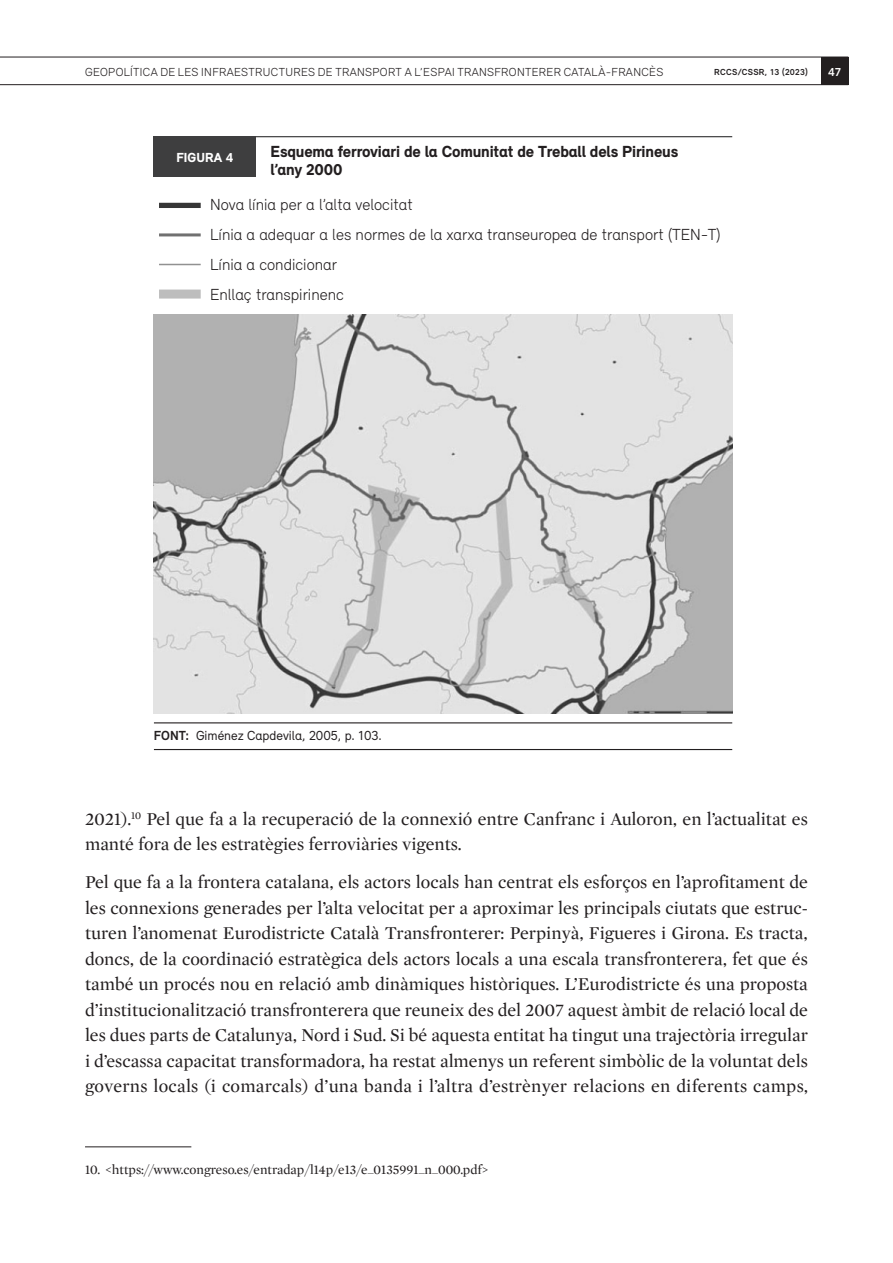
<style>
.page{position:relative;width:893px;height:1263px;background:#fff}
.page>*{position:absolute;margin:0;border:0;box-sizing:border-box;transform-origin:0 0}
.Cos_text{font:18.3px/25.5px "Mercury Display";color:#231f20}
.Taula{font:300 16.5px "Relevant";color:#231f20}
.Títol_figura_taula{font:900 16.5px/18px "Relevant";letter-spacing:-.01em;color:#231f20}
.Nota_al_peu{font:13.5px "Mercury Display";color:#231f20}
.Font_taula{font:13.5px "Relevant";color:#231f20}
.t1{font:900 13.5px "Relevant";color:#fff}
.t2{font:300 12px "Relevant";letter-spacing:.03em;color:#231f20}
.t3{font:700 12px "Relevant";color:#fff}
.t4{font:700 9px "Relevant";letter-spacing:.03em;color:#231f20}
.s1{font-weight:700}
</style>
<div class="page">
<div style="left:821px;top:57px;width:27px;height:28px;background:#231f20"></div>
<hr style="left:0;top:84px;width:848px;height:1px;background:#231f20">
<hr style="left:0;top:57px;width:848px;height:1px;background:#231f20">
<hr style="left:85px;top:1146px;width:106px;height:1px;background:#231f20">
<img style="left:154px;top:315px;width:578px;height:399px">
<hr style="left:154px;top:136px;width:578px;height:1px;background:#3e3e3f">
<div style="left:154px;top:136px;width:102px;height:41px;background:#3e3e3f"></div>
<hr style="left:154px;top:722px;width:578px;height:1px;background:#231f20">
<hr style="left:154px;top:749px;width:578px;height:1px;background:#231f20">
<div style="left:159px;top:203px;width:42px;height:5px;background:#353535"></div>
<hr style="left:159px;top:233px;width:42px;height:3px;background:#707070">
<hr style="left:159px;top:264px;width:42px;height:1px;background:#919191">
<div style="left:159px;top:290px;width:42px;height:9px;background:#bdbdbd"></div>
<p class="t2" style="left:85px;top:65px;width:580px">GEOPOLÍTICA DE LES INFRAESTRUCTURES DE TRANSPORT A L’ESPAI TRANSFRONTERER CATALÀ-FRANCÈS</p>
<p class="t4" style="left:714px;top:66px;width:95px">RCCS/CSSR, 13 (2023)</p>
<p class="t3" style="left:828px;top:65px;width:14px">47</p>
<p class="t1" style="left:177px;top:149px;width:58px">FIGURA 4</p>
<p class="Títol_figura_taula" style="left:270px;top:143px;width:409px">Esquema ferroviari de la Comunitat de Treball dels Pirineus l’any 2000</p>
<p class="Taula" style="left:210px;top:194px;width:204px">Nova línia per a l’alta velocitat</p>
<p class="Taula" style="left:210px;top:224px;width:512px">Línia a adequar a les normes de la xarxa transeuropea de transport (TEN-T)</p>
<p class="Taula" style="left:210px;top:254px;width:128px">Línia a condicionar</p>
<p class="Taula" style="left:210px;top:284px;width:135px">Enllaç transpirinenc</p>
<p class="Font_taula" style="left:154px;top:728px;width:229px"><span class="s1">FONT:</span> Giménez Capdevila, 2005, p. 103.</p>
<p class="Cos_text" style="left:85px;top:806px;width:724px">2021).<sup>10</sup> Pel que fa a la recuperació de la connexió entre Canfranc i Auloron, en l’actualitat es manté fora de les estratègies ferroviàries vigents.</p>
<p class="Cos_text" style="left:85px;top:870px;width:725px;text-align:justify">Pel que fa a la frontera catalana, els actors locals han centrat els esforços en l’aprofitament de les connexions generades per l’alta velocitat per a aproximar les principals ciutats que estruc&shy;turen l’anomenat Eurodistricte Català Transfronterer: Perpinyà, Figueres i Girona. Es tracta, doncs, de la coordinació estratègica dels actors locals a una escala transfronterera, fet que és també un procés nou en relació amb dinàmiques històriques. L’Eurodistricte és una proposta d’institucionalització transfronterera que reuneix des del 2007 aquest àmbit de relació local de les dues parts de Catalunya, Nord i Sud. Si bé aquesta entitat ha tingut una trajectòria irregular i d’escassa capacitat transformadora, ha restat almenys un referent simbòlic de la voluntat dels governs locals (i comarcals) d’una banda i l’altra d’estrènyer relacions en diferents camps,</p>
<p class="Nota_al_peu" style="left:85px;top:1162px;width:405px">10. &lt;https://www.congreso.es/entradap/l14p/e13/e_0135991_n_000.pdf&gt;</p>
</div>
